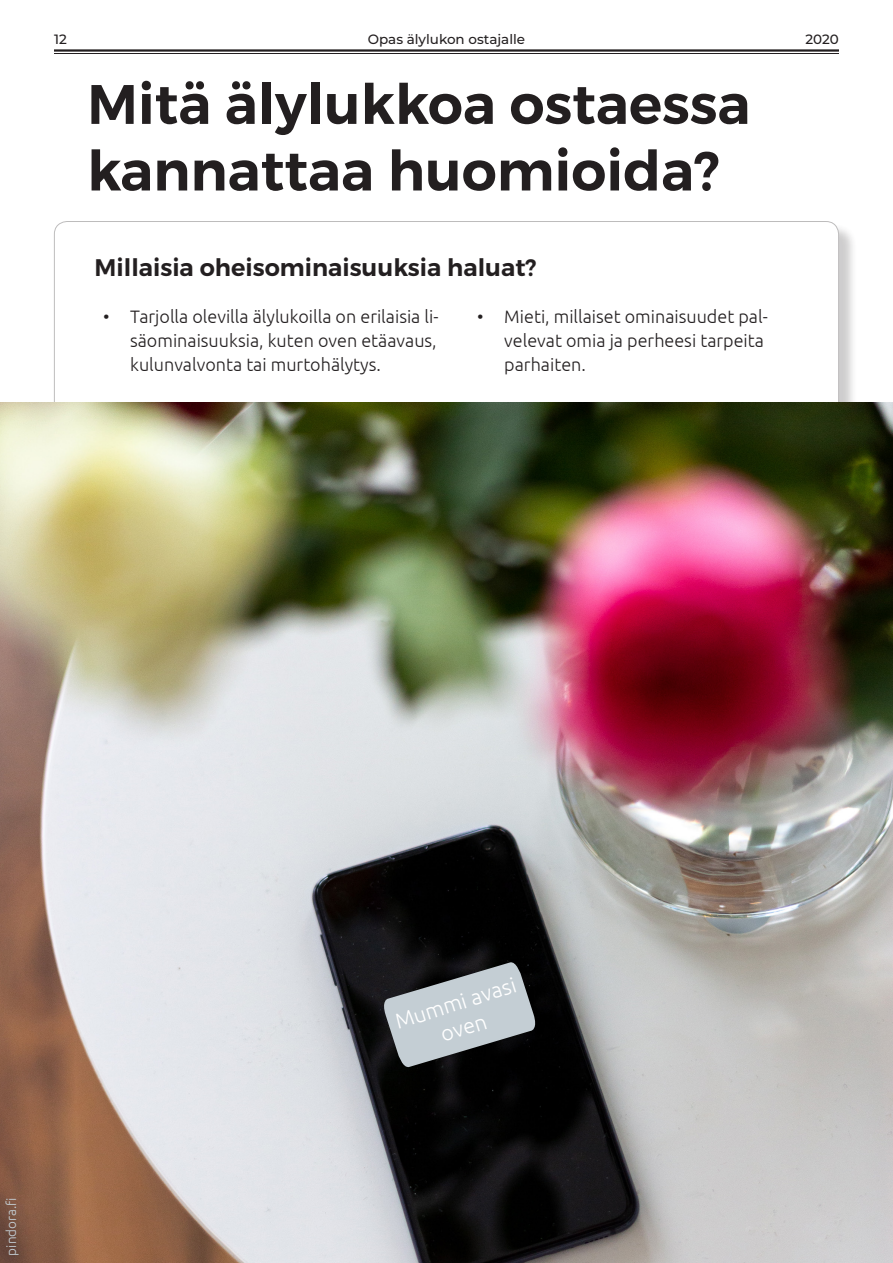
<style>
.page{position:relative;width:893px;height:1263px;background:#fff}
.page>*{position:absolute;margin:0;border:0;box-sizing:border-box;transform-origin:0 0}
.t1{font:600 55.5px/66.6px "Montserrat";color:#231f20}
.Kappaletyyli_2{font:600 24px "Montserrat";color:#231f20}
.t2{font:300 21.6px/25.8px "Ubuntu";color:#fff;text-align:center}
.t3{font:300 18px/24px "Ubuntu";color:#231f20;text-align:justify}
.t4{font:500 13.5px "Montserrat";color:#231f20}
.t5{font:300 13.5px "Ubuntu";color:#c4ced4}
</style>
<div class="page">
<img style="left:0;top:403px;width:893px;height:860px">
<hr style="left:54px;top:49px;width:785px;height:3px;background:#231f20">
<hr style="left:54px;top:53px;width:785px;height:1px;background:#231f20">
<svg style="left:381px;top:960px;width:157px;height:109px"></svg>
<p class="t4" style="left:368px;top:30px;width:159px">Opas älylukon ostajalle</p>
<p class="t4" style="left:54px;top:30px;width:14px">12</p>
<p class="t4" style="left:806px;top:30px;width:35px">2020</p>
<p class="t1" style="left:87px;top:71px;width:665px">Mitä älylukkoa ostaessa kannattaa huomioida?</p>
<p class="Kappaletyyli_2" style="left:95px;top:253px;width:444px">Millaisia oheisominaisuuksia haluat?</p>
<p class="t3" style="left:130px;top:304px;width:310px;text-indent:-27px">• Tarjolla olevilla älylukoilla on erilaisia li&shy;säominaisuuksia, kuten oven etäavaus, kulunvalvonta tai murtohälytys.</p>
<p class="t3" style="left:504px;top:304px;width:265px;text-align:left;text-indent:-27px">• Mieti, millaiset ominaisuudet pal&shy;velevat omia ja perheesi tarpeita parhaiten.</p>
<p class="t5" style="left:3px;top:1255px;width:59px;rotate:-90deg">pindora.fi</p>
<p class="t2" style="left:392px;top:1010px;width:127px;rotate:-18deg">Mummi avasi oven</p>
</div>
